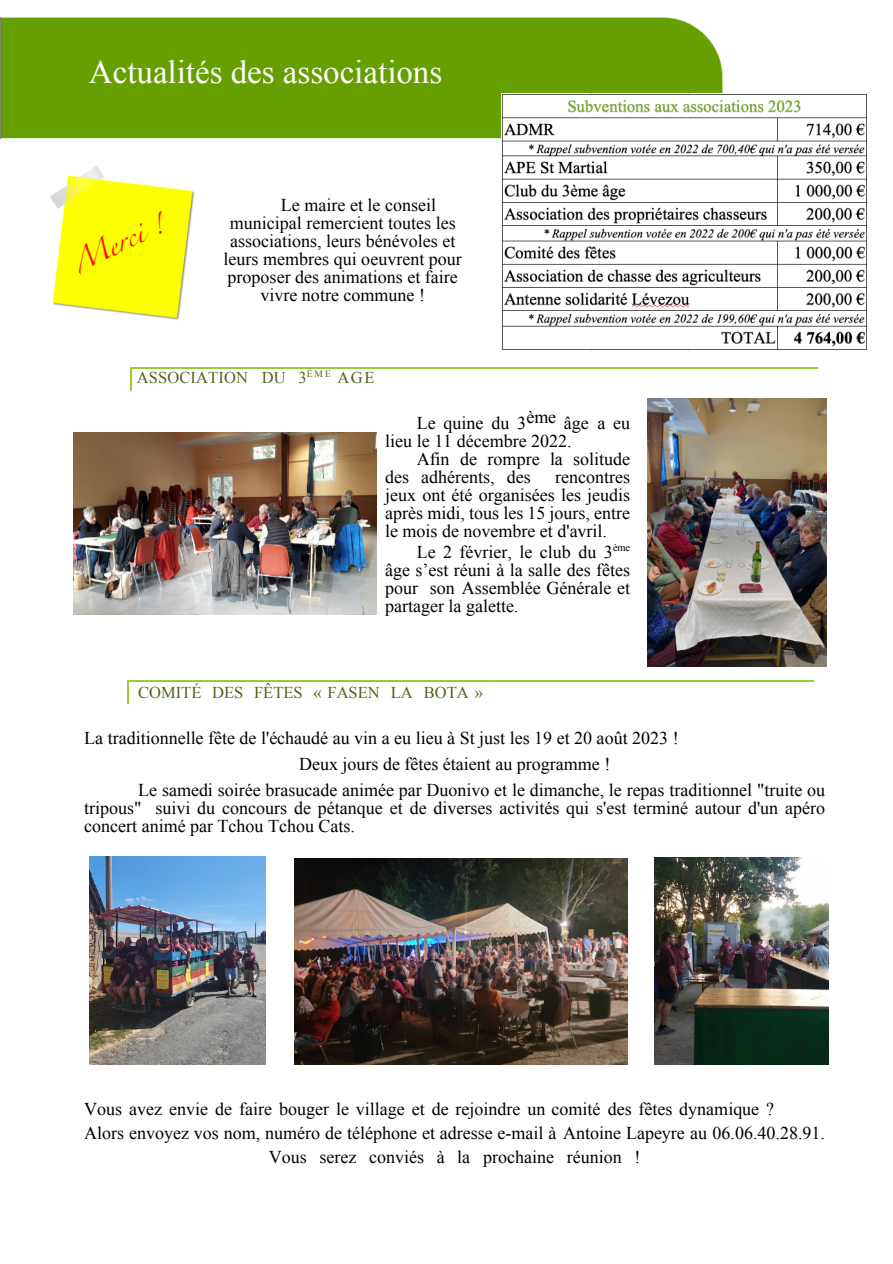
<style>
.page{position:relative;width:893px;height:1264px;background:#fff}
.page>*{position:absolute;margin:0;border:0;box-sizing:border-box;transform-origin:0 0}
.t1{font:33px "Times New Roman";color:#fff}
.t2{font:19.5px "Zapfino";color:#ff0200}
.t3{font:18px/18px "Times New Roman";color:#000}
.t4{font:18px "Times New Roman";color:#040000}
.t5{font:16.5px "Times New Roman";color:#4c661a}
</style>
<div class="page">
<hr style="left:127px;top:680px;width:2px;height:23px;background:#99cb38">
<hr style="left:127px;top:680px;width:687px;height:1px;background:#99cb38">
<div style="left:0;top:17px;width:723px;height:121px;background:#65a000"></div>
<svg style="left:131px;top:368px;width:1px;height:22px"></svg>
<hr style="left:131px;top:367px;width:686px;height:1px;background:#99cb38">
<img style="left:74px;top:433px;width:303px;height:181px">
<img style="left:647px;top:399px;width:179px;height:267px">
<img style="left:294px;top:858px;width:334px;height:206px">
<img style="left:654px;top:857px;width:174px;height:207px">
<img style="left:90px;top:856px;width:175px;height:207px">
<img style="left:50px;top:165px;width:145px;height:155px">
<img style="left:501px;top:93px;width:366px;height:257px">
<h1 class="t1" style="left:89px;top:61px;width:355px">Actualités des associations</h1>
<p class="t2" style="left:71px;top:255px;width:97px;rotate:-25deg">Merci !</p>
<p class="t4" style="left:281px;top:199px;width:157px">Le maire et le conseil</p>
<p class="t4" style="left:230px;top:217px;width:227px">municipal remercient toutes les</p>
<p class="t4" style="left:230px;top:235px;width:227px">associations, leurs bénévoles et</p>
<p class="t4" style="left:223px;top:253px;width:240px">leurs membres qui oeuvrent pour</p>
<p class="t4" style="left:227px;top:271px;width:232px">proposer des animations et faire</p>
<p class="t4" style="left:260px;top:289px;width:166px">vivre notre commune !</p>
<p class="t5" style="left:137px;top:371px;width:239px">ASSOCIATION DU 3<sup>È</sup> <sup>M</sup> <sup>E</sup> AGE</p>
<p class="t3" style="left:385px;top:416px;width:246px;text-indent:32px">Le quine du 3ème âge a eu lieu le 11 décembre 2022.</p>
<p class="t3" style="left:385px;top:452px;width:246px;text-indent:32px">Afin de rompre la solitude des adhérents, des</p>
<p class="t3" style="left:385px;top:470px;width:246px;text-align:justify;text-indent:170px">rencontres jeux ont été organisées les jeudis après midi, tous les 15 jours, entre le mois de novembre et d'avril.</p>
<p class="t3" style="left:385px;top:544px;width:246px;text-align:justify;text-indent:32px">Le 2 février, le club du 3<sup>ème </sup>âge s’est réuni à la salle des fêtes pour son Assemblée Générale et partager la galette.</p>
<p class="t5" style="left:138px;top:686px;width:346px">COMITÉ DES FÊTES « FASEN LA BOTA »</p>
<p class="t3" style="left:84px;top:731px;width:596px">La traditionnelle fête de l'échaudé au vin a eu lieu à St just les 19 et 20 août 2023 !</p>
<p class="t3" style="left:299px;top:756px;width:313px">Deux jours de fêtes étaient au programme !</p>
<p class="t3" style="left:138px;top:782px;width:688px">Le samedi soirée brasucade animée par Duonivo et le dimanche, le repas traditionnel "truite ou</p>
<p class="t3" style="left:84px;top:800px;width:742px">tripous" suivi du concours de pétanque et de diverses activités qui s'est terminé autour d'un apéro concert animé par Tchou Tchou Cats.</p>
<p class="t3" style="left:84px;top:1101px;width:691px">Vous avez envie de faire bouger le village et de rejoindre un comité des fêtes dynamique ?</p>
<p class="t3" style="left:84px;top:1125px;width:742px">Alors envoyez vos nom, numéro de téléphone et adresse e-mail à Antoine Lapeyre au 06.06.40.28.91.</p>
<p class="t3" style="left:269px;top:1149px;width:373px">Vous serez conviés à la prochaine réunion !</p>
</div>
